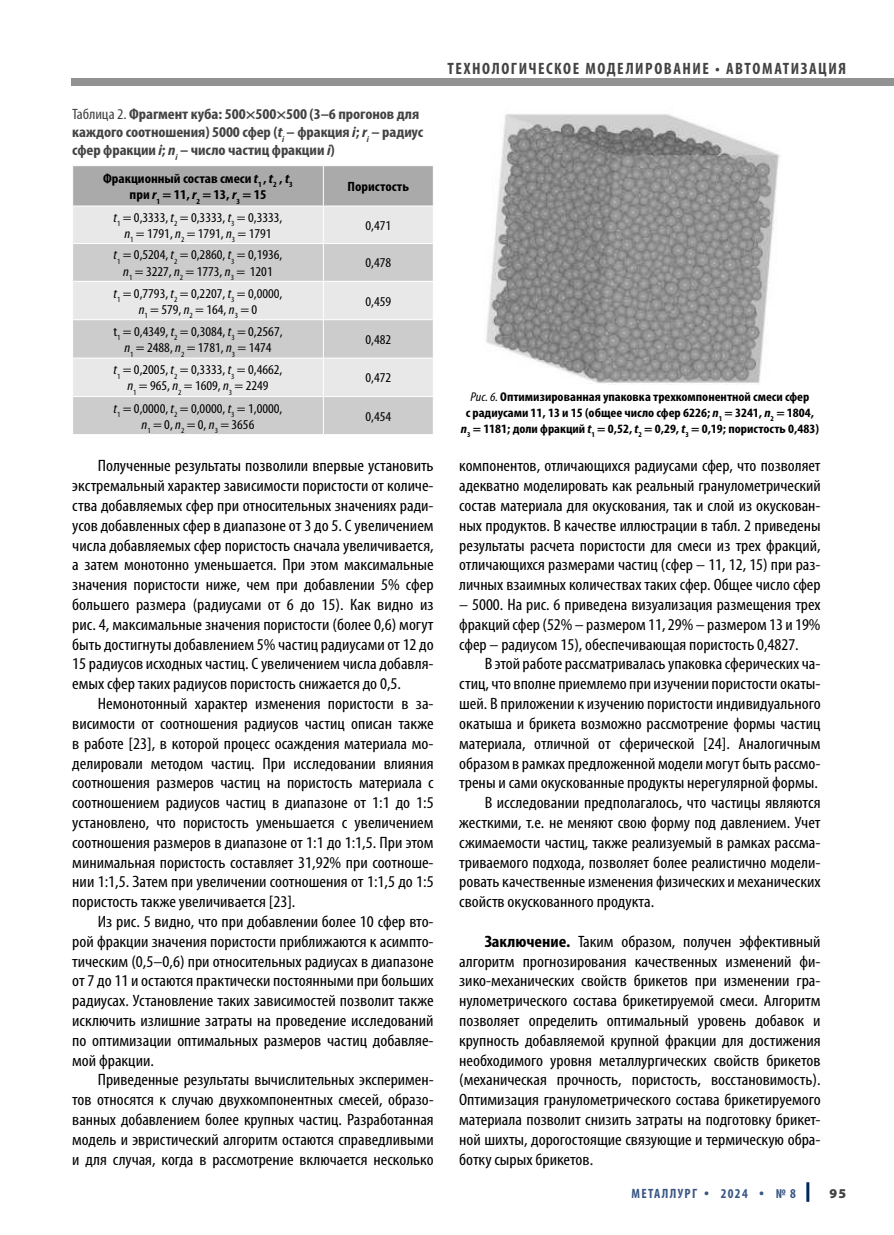
<style>
.page{position:relative;width:894px;height:1235px;background:#fff}
.page>*{position:absolute;margin:0;border:0;box-sizing:border-box;transform-origin:0 0}
.t1{font:condensed 16.5px/19.8px "Myriad Pro";color:#000;text-align:justify;scale:1.1 1}
.t2{font:condensed 16.5px/19.8px "Myriad Pro";color:#000;text-align:justify;scale:1.09 1}
.t3{font:700 condensed 16.5px "Myriad Pro";letter-spacing:.095em;color:#434343}
.t4{font:700 condensed 15px/18px "Myriad Pro";letter-spacing:-.005em;color:#434343;scale:1.1 1}
.t5{font:condensed 13.5px/16.2px "Myriad Pro";color:#000;text-align:center;scale:1.1 1}
.t6{font:700 condensed 13.5px/16.2px "Myriad Pro";color:#000;text-align:center;scale:1.1 1}
.t7{font:700 condensed 13.5px "Myriad Pro";letter-spacing:.1em;color:#395684}
.t8{font:900 13.5px "Myriad Pro";color:#434343}
.t9{font:700 condensed 12.75px/15.8px "Myriad Pro";color:#000;text-align:center;scale:1.1 1}
.s1{font-weight:400}
.s2{font-style:italic}
.s3{font-weight:400;font-style:italic}
.s4{font-weight:700}
.s5{font-family:"FF649 0 KFATQO+Franklin Gothic";font-weight:400;font-stretch:normal}
</style>
<div class="page">
<div style="left:71px;top:78px;width:823px;height:8px;background:#929292"></div>
<hr style="left:806px;top:1182px;width:3px;height:19px;background:#00285d">
<div style="left:73px;top:166px;width:360px;height:40px;background:#aaa"></div>
<div style="left:73px;top:207px;width:360px;height:36px;background:#e8e8e8"></div>
<svg style="left:73px;top:244px;width:360px;height:190px;background:#d7d7d7"></svg>
<hr style="left:323px;top:166px;width:1px;height:40px;background:#fff">
<hr style="left:323px;top:206px;width:1px;height:37px;background:#fff">
<hr style="left:323px;top:244px;width:1px;height:37px;background:#fff">
<hr style="left:72px;top:281px;width:251px;height:1px;background:#fff">
<hr style="left:323px;top:281px;width:111px;height:1px;background:#fff">
<hr style="left:323px;top:282px;width:1px;height:37px;background:#fff">
<hr style="left:72px;top:319px;width:251px;height:1px;background:#fff">
<hr style="left:323px;top:319px;width:111px;height:1px;background:#fff">
<hr style="left:323px;top:320px;width:1px;height:38px;background:#fff">
<hr style="left:72px;top:358px;width:251px;height:1px;background:#fff">
<hr style="left:323px;top:358px;width:111px;height:1px;background:#fff">
<hr style="left:323px;top:358px;width:1px;height:38px;background:#fff">
<hr style="left:72px;top:396px;width:251px;height:1px;background:#fff">
<hr style="left:323px;top:396px;width:111px;height:1px;background:#fff">
<hr style="left:323px;top:397px;width:1px;height:37px;background:#fff">
<img style="left:486px;top:114px;width:294px;height:270px">
<p class="t4" style="left:72px;top:105px;width:321px"><span class="s1">Таблица 2.</span> Фрагмент куба: 500×500×500 (3–6 прогонов для каждого соотношения) 5000 сфер (<span class="s2">t</span><sub>i</sub> – фракция <span class="s2">i</span>; <span class="s2">r</span><sub>i</sub> – радиус сфер фракции <span class="s2">i</span>; <span class="s2">n</span><sub>i</sub> – число частиц фракции <span class="s2">i</span>)</p>
<p class="t6" style="left:103px;top:171px;width:174px">Фракционный состав смеси <span class="s2">t</span><sub>1</sub> , <span class="s2">t</span><sub>2</sub> , <span class="s2">t</span><sub>3 </sub>при <span class="s2">r</span><sub>1</sub> = 11, <span class="s2">r</span><sub>2</sub> = 13, <span class="s2">r</span><sub>3</sub> = 15</p>
<p class="t6" style="left:348px;top:179px;width:58px">Пористость</p>
<p class="t5" style="left:114px;top:210px;width:155px"><span class="s2">t</span><sub>1</sub> = 0,3333, <span class="s2">t</span><sub>2</sub> = 0,3333, <span class="s2">t</span><sub>3</sub> = 0,3333, <span class="s2">n</span><sub>1</sub> = 1791, <span class="s2">n</span><sub>2</sub> = 1791, <span class="s2">n</span><sub>3</sub> = 1791</p>
<p class="t5" style="left:365px;top:218px;width:25px">0,471</p>
<p class="t5" style="left:114px;top:248px;width:155px"><span class="s2">t</span><sub>1</sub> = 0,5204, <span class="s2">t</span><sub>2</sub> = 0,2860, <span class="s2">t</span><sub>3</sub> = 0,1936, <span class="s2">n</span><sub>1</sub> = 3227, <span class="s2">n</span><sub>2</sub> = 1773, <span class="s2">n</span><sub>3</sub> = 1201</p>
<p class="t5" style="left:365px;top:256px;width:25px">0,478</p>
<p class="t5" style="left:114px;top:286px;width:155px"><span class="s2">t</span><sub>1</sub> = 0,7793, <span class="s2">t</span><sub>2</sub> = 0,2207, <span class="s2">t</span><sub>3</sub> = 0,0000, <span class="s2">n</span><sub>1</sub> = 579, <span class="s2">n</span><sub>2</sub> = 164, <span class="s2">n</span><sub>3</sub> = 0</p>
<p class="t5" style="left:365px;top:294px;width:25px">0,459</p>
<p class="t5" style="left:113px;top:324px;width:155px">t<sub>1</sub> = 0,4349, <span class="s2">t</span><sub>2</sub> = 0,3084, <span class="s2">t</span><sub>3</sub> = 0,2567, <span class="s2">n</span><sub>1</sub> = 2488, <span class="s2">n</span><sub>2</sub> = 1781, <span class="s2">n</span><sub>3</sub> = 1474</p>
<p class="t5" style="left:365px;top:332px;width:25px">0,482</p>
<p class="t5" style="left:114px;top:363px;width:155px"><span class="s2">t</span><sub>1</sub> = 0,2005, <span class="s2">t</span><sub>2</sub> = 0,3333, <span class="s2">t</span><sub>3</sub> = 0,4662, <span class="s2">n</span><sub>1</sub> = 965, <span class="s2">n</span><sub>2</sub> = 1609, <span class="s2">n</span><sub>3</sub> = 2249</p>
<p class="t5" style="left:365px;top:371px;width:25px">0,472</p>
<p class="t5" style="left:114px;top:401px;width:155px"><span class="s2">t</span><sub>1</sub> = 0,0000, <span class="s2">t</span><sub>2</sub> = 0,0000, <span class="s2">t</span><sub>3</sub> = 1,0000, <span class="s2">n</span><sub>1</sub> = 0, <span class="s2">n</span><sub>2</sub> = 0, <span class="s2">n</span><sub>3</sub> = 3656</p>
<p class="t5" style="left:365px;top:409px;width:25px">0,454</p>
<p class="t1" style="left:72px;top:457px;width:330px;text-indent:26px">Полученные результаты позволили впервые установить экстремальный характер зависимости пористости от количе&shy;ства добавляемых сфер при относительных значениях ради&shy;усов добавленных сфер в диапазоне от 3 до 5. С увеличением числа добавляемых сфер пористость сначала увеличивается, а затем монотонно уменьшается. При этом максимальные значения пористости ниже, чем при добавлении 5% сфер большего размера (радиусами от 6 до 15). Как видно из рис. 4, максимальные значения пористости (более 0,6) могут быть достигнуты добавлением 5% частиц радиусами от 12 до 15 радиусов исходных частиц. С увеличением числа добавля&shy;емых сфер таких радиусов пористость снижается до 0,5.</p>
<p class="t1" style="left:72px;top:695px;width:330px;text-indent:26px">Немонотонный характер изменения пористости в за&shy;висимости от соотношения радиусов частиц описан также в работе [23], в которой процесс осаждения материала мо&shy;делировали методом частиц. При исследовании влияния соотношения размеров частиц на пористость материала с соотношением радиусов частиц в диапазоне от 1:1 до 1:5 установлено, что пористость уменьшается с увеличением соотношения размеров в диапазоне от 1:1 до 1:1,5. При этом минимальная пористость составляет 31,92% при соотноше&shy;нии 1:1,5. Затем при увеличении соотношения от 1:1,5 до 1:5 пористость также увеличивается [23].</p>
<p class="t1" style="left:72px;top:913px;width:330px;text-indent:26px">Из рис. 5 видно, что при добавлении более 10 сфер вто&shy;рой фракции значения пористости приближаются к асимпто&shy;тическим (0,5–0,6) при относительных радиусах в диапазоне от 7 до 11 и остаются практически постоянными при больших радиусах. Установление таких зависимостей позволит также исключить излишние затраты на проведение исследований по оптимизации оптимальных размеров частиц добавляе&shy;мой фракции.</p>
<p class="t2" style="left:72px;top:1071px;width:333px;text-indent:26px">Приведенные результаты вычислительных эксперимен&shy;тов относятся к случаю двухкомпонентных смесей, образо&shy;ванных добавлением более крупных частиц. Разработанная модель и эвристический алгоритм остаются справедливыми и для случая, когда в рассмотрение включается несколько</p>
<p class="t3" style="left:447px;top:63px;width:400px">ТЕХНОЛОГИЧЕСКОЕ МОДЕЛИРОВАНИЕ • АВТОМАТИЗАЦИЯ</p>
<p class="t9" style="left:461px;top:389px;width:327px"><span class="s3">Рис. 6.</span> Оптимизированная упаковка трехкомпонентной смеси сфер<br>с радиусами 11, 13 и 15 (общее число сфер 6226; <span class="s2">n</span><sub>1</sub> = 3241, <span class="s2">n</span><sub>2</sub> = 1804, <span class="s2">n</span><sub>3</sub> = 1181; доли фракций <span class="s2">t</span><sub>1</sub> = 0,52, <span class="s2">t</span><sub>2</sub> = 0,29, <span class="s2">t</span><sub>3</sub> = 0,19; пористость 0,483)</p>
<p class="t2" style="left:459px;top:457px;width:333px">компонентов, отличающихся радиусами сфер, что позволяет адекватно моделировать как реальный гранулометрический состав материала для окускования, так и слой из окускован&shy;ных продуктов. В качестве иллюстрации в табл. 2 приведены результаты расчета пористости для смеси из трех фракций, отличающихся размерами частиц (сфер – 11, 12, 15) при раз&shy;личных взаимных количествах таких сфер. Общее число сфер</p>
<p class="t2" style="left:459px;top:596px;width:333px">– 5000. На рис. 6 приведена визуализация размещения трех фракций сфер (52% – размером 11, 29% – размером 13 и 19% сфер – радиусом 15), обеспечивающая пористость 0,4827.</p>
<p class="t1" style="left:485px;top:655px;width:307px">В этой работе рассматривалась упаковка сферических ча-</p>
<p class="t1" style="left:459px;top:675px;width:330px">стиц, что вполне приемлемо при изучении пористости окаты-</p>
<p class="t1" style="left:459px;top:695px;width:330px">шей. В приложении к изучению пористости индивидуального</p>
<p class="t1" style="left:459px;top:715px;width:330px">окатыша и брикета возможно рассмотрение формы частиц</p>
<p class="t1" style="left:459px;top:735px;width:330px">материала, отличной от сферической [24]. Аналогичным</p>
<p class="t1" style="left:459px;top:754px;width:330px">образом в рамках предложенной модели могут быть рассмо-</p>
<p class="t1" style="left:459px;top:774px;width:328px">трены и сами окускованные продукты нерегулярной формы.</p>
<p class="t1" style="left:485px;top:794px;width:307px">В исследовании предполагалось, что частицы являются</p>
<p class="t1" style="left:459px;top:814px;width:330px">жесткими, т.е. не меняют свою форму под давлением. Учет</p>
<p class="t1" style="left:459px;top:834px;width:330px">сжимаемости частиц, также реализуемый в рамках рассма-</p>
<p class="t1" style="left:459px;top:853px;width:330px">триваемого подхода, позволяет более реалистично модели-</p>
<p class="t1" style="left:459px;top:873px;width:330px">ровать качественные изменения физических и механических</p>
<p class="t1" style="left:459px;top:893px;width:179px">свойств окускованного продукта.</p>
<p class="t1" style="left:459px;top:933px;width:330px;text-indent:26px"><span class="s4">Заключение.</span> Таким образом, получен эффективный алгоритм прогнозирования качественных изменений фи&shy;зико-механических свойств брикетов при изменении гра&shy;нулометрического состава брикетируемой смеси. Алгоритм позволяет определить оптимальный уровень добавок и крупность добавляемой крупной фракции для достижения необходимого уровня металлургических свойств брикетов (механическая прочность, пористость, восстановимость).<br>Оптимизация гранулометрического состава брикетируемого материала позволит снизить затраты на подготовку брикет&shy;ной шихты, дорогостоящие связующие и термическую обра&shy;ботку сырых брикетов.</p>
<p class="t7" style="left:631px;top:1185px;width:166px">МЕТАЛЛУРГ <span class="s5">•</span> 2024 <span class="s5">•</span> № 8</p>
<p class="t8" style="left:830px;top:1185px;width:18px">95</p>
</div>
